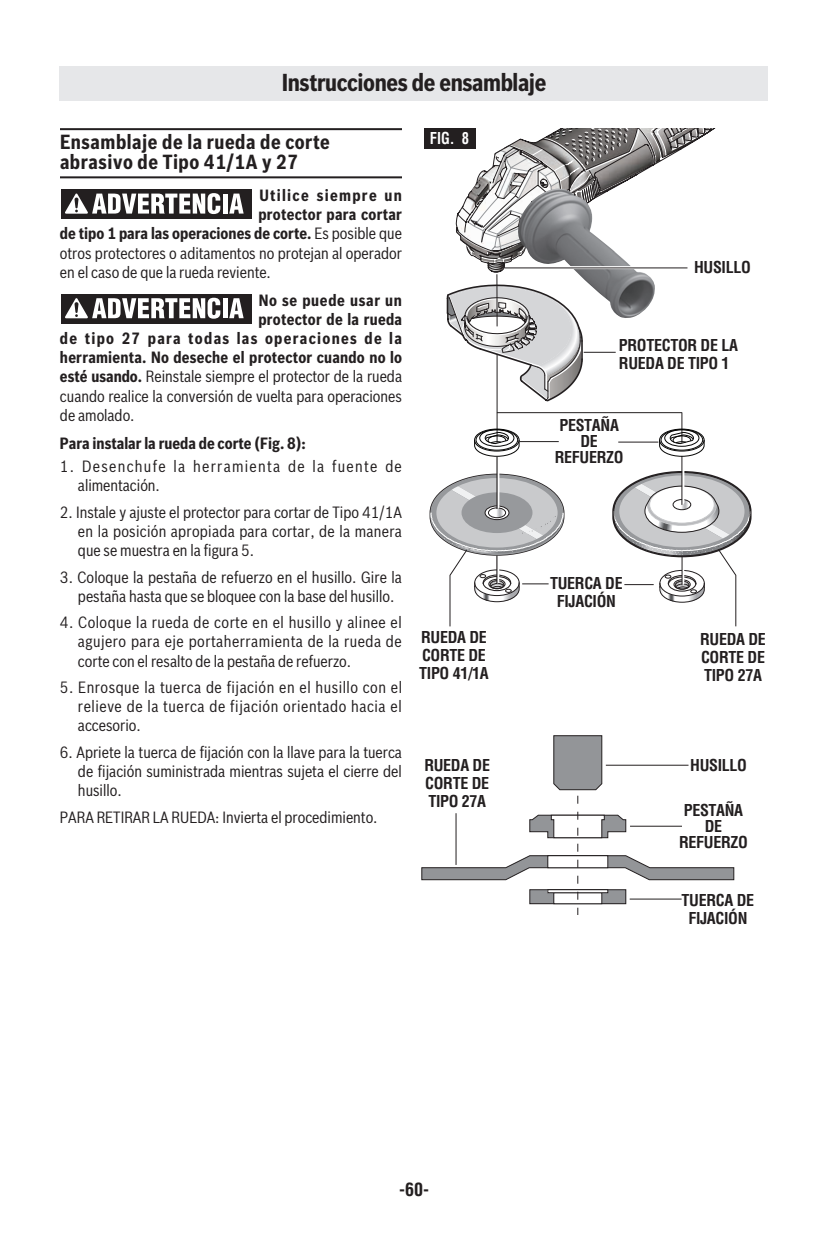
<style>
.page{position:relative;width:828px;height:1260px;background:#fff}
.page>*{position:absolute;margin:0;border:0;box-sizing:border-box;transform-origin:0 0}
.t1{font:700 24px "Bosch Sans Cond";letter-spacing:-.015em;color:#231f20}
.t2{font:700 20px/20px "Bosch Sans Cond";letter-spacing:.025em;color:#231f20}
.t3{font:700 condensed 18px "Helvetica";color:#231f20}
.t4{font:16px/19.2px "Bosch Sans Cond";color:#231f20;text-align:justify}
.t5{font:700 condensed 16px/18px "Helvetica";letter-spacing:-.02em;color:#231f20;text-align:center}
.t6{font:700 16px "Bosch Sans Cond";letter-spacing:.015em;color:#231f20}
.t7{font:700 16px "Bosch Sans Cond";letter-spacing:.08em;color:#231f20}
.t8{font:16px/19.2px "Bosch Sans Cond";letter-spacing:.08em;color:#231f20}
.t9{font:700 16px "Bosch Sans Cond";letter-spacing:.045em;color:#231f20}
.t10{font:700 condensed 16px "Helvetica";color:#fff;scale:.9 1}
.s1{font-weight:400}
.s2{font-weight:700}
</style>
<div class="page">
<hr style="left:60px;top:128px;width:342px;height:2px;background:#231f20">
<hr style="left:60px;top:176px;width:342px;height:2px;background:#231f20">
<div style="left:61px;top:189px;width:190px;height:30px;background:#231f20"></div>
<div style="left:223px;top:194px;width:5px;height:20px;background:#fff"></div>
<svg style="left:229px;top:194px;width:15px;height:20px"></svg>
<svg style="left:65px;top:193px;width:155px;height:21px"></svg>
<div style="left:61px;top:294px;width:190px;height:29px;background:#231f20"></div>
<div style="left:223px;top:298px;width:5px;height:20px;background:#fff"></div>
<svg style="left:229px;top:298px;width:15px;height:20px"></svg>
<svg style="left:65px;top:298px;width:155px;height:21px"></svg>
<svg style="left:446px;top:284px;width:138px;height:119px"></svg>
<hr style="left:496px;top:274px;width:2px;height:52px;background:#231f20">
<hr style="left:497px;top:354px;width:1px;height:88px;background:#231f20">
<hr style="left:497px;top:412px;width:185px;height:1px;background:#231f20">
<svg style="left:456px;top:129px;width:258px;height:143px"></svg>
<img style="left:518px;top:188px;width:137px;height:130px">
<hr style="left:509px;top:266px;width:183px;height:3px;background:#fff">
<hr style="left:584px;top:352px;width:32px;height:1px;background:#231f20">
<div style="left:424px;top:128px;width:51px;height:21px;background:#231f20"></div>
<svg style="left:429px;top:413px;width:323px;height:214px"></svg>
<hr style="left:505px;top:267px;width:182px;height:1px;background:#231f20">
<svg style="left:421px;top:735px;width:313px;height:180px"></svg>
<hr style="left:630px;top:899px;width:52px;height:1px;background:#231f20">
<hr style="left:456px;top:813px;width:1px;height:52px;background:#231f20">
<hr style="left:630px;top:826px;width:52px;height:1px;background:#231f20">
<hr style="left:606px;top:765px;width:83px;height:1px;background:#231f20">
<div style="left:60px;top:66px;width:708px;height:34px;background:#e6e7e9"></div>
<h1 class="t1" style="left:282px;top:69px;width:266px">Instrucciones de ensamblaje</h1>
<p class="t2" style="left:60px;top:132px;width:271px">Ensamblaje de la rueda de corte abrasivo de Tipo 41/1A y 27</p>
<p class="t7" style="left:259px;top:186px;width:144px">Utilice siempre un</p>
<p class="t6" style="left:258px;top:205px;width:145px">protector para cortar</p>
<p class="t6" style="left:60px;top:224px;width:343px">de tipo 1 para las operaciones de corte. <span class="s1">Es posible que</span></p>
<p class="t4" style="left:60px;top:243px;width:343px">otros protectores o aditamentos no protejan al operador</p>
<p class="t4" style="left:60px;top:263px;width:212px">en el caso de que la rueda reviente.</p>
<p class="t9" style="left:259px;top:291px;width:145px">No se puede usar un</p>
<p class="t6" style="left:258px;top:310px;width:145px">protector de la rueda</p>
<p class="t7" style="left:60px;top:329px;width:344px">de tipo 27 para todas las operaciones de la</p>
<p class="t6" style="left:60px;top:348px;width:344px">herramienta. No deseche el protector cuando no lo</p>
<p class="t4" style="left:60px;top:367px;width:344px"><span class="s2">esté usando.</span> Reinstale siempre el protector de la rueda</p>
<p class="t4" style="left:60px;top:386px;width:344px">cuando realice la conversión de vuelta para operaciones</p>
<p class="t4" style="left:60px;top:406px;width:76px">de amolado.</p>
<p class="t6" style="left:60px;top:434px;width:247px">Para instalar la rueda de corte (Fig. 8):</p>
<p class="t8" style="left:78px;top:457px;width:325px;text-indent:-18px">1. Desenchufe la herramienta de la fuente de alimentación.</p>
<p class="t4" style="left:78px;top:503px;width:325px;text-indent:-18px">2. Instale y ajuste el protector para cortar de Tipo 41/1A en la posición apropiada para cortar, de la manera que se muestra en la figura 5.</p>
<p class="t4" style="left:78px;top:567px;width:325px;text-indent:-18px">3. Coloque la pestaña de refuerzo en el husillo. Gire la pestaña hasta que se bloquee con la base del husillo.</p>
<p class="t4" style="left:78px;top:613px;width:325px;text-indent:-18px">4. Coloque la rueda de corte en el husillo y alinee el agujero para eje portaherramienta de la rueda de corte con el resalto de la pestaña de refuerzo.</p>
<p class="t4" style="left:78px;top:678px;width:326px;text-indent:-18px">5. Enrosque la tuerca de fijación en el husillo con el relieve de la tuerca de fijación orientado hacia el accesorio.</p>
<p class="t4" style="left:78px;top:743px;width:325px;text-indent:-18px">6. Apriete la tuerca de fijación con la llave para la tuerca de fijación suministrada mientras sujeta el cierre del husillo.</p>
<p class="t4" style="left:60px;top:807px;width:319px">PARA RETIRAR LA RUEDA: Invierta el procedimiento.</p>
<p class="t10" style="left:430px;top:129px;width:45px">FIG. 8</p>
<p class="t5" style="left:419px;top:629px;width:71px;text-align:left">RUEDA DE<br>CORTE DE<br>TIPO 41/1A</p>
<p class="t5" style="left:424px;top:757px;width:67px;text-align:justify">RUEDA DE CORTE DE TIPO 27A</p>
<p class="t5" style="left:694px;top:259px;width:58px">HUSILLO</p>
<p class="t5" style="left:619px;top:336px;width:121px;text-align:left">PROTECTOR DE LA<br>RUEDA DE TIPO 1</p>
<p class="t5" style="left:555px;top:417px;width:70px;line-height:16px">PESTAÑA<br>DE<br>REFUERZO</p>
<p class="t5" style="left:550px;top:575px;width:74px">TUERCA DE<br>FIJACIÓN</p>
<p class="t5" style="left:700px;top:630px;width:67px;text-align:justify">RUEDA DE CORTE DE TIPO 27A</p>
<p class="t5" style="left:690px;top:756px;width:58px">HUSILLO</p>
<p class="t5" style="left:679px;top:803px;width:70px;line-height:16px">PESTAÑA<br>DE<br>REFUERZO</p>
<p class="t5" style="left:682px;top:891px;width:74px">TUERCA DE<br>FIJACIÓN</p>
<p class="t3" style="left:399px;top:1179px;width:31px">-60-</p>
</div>
